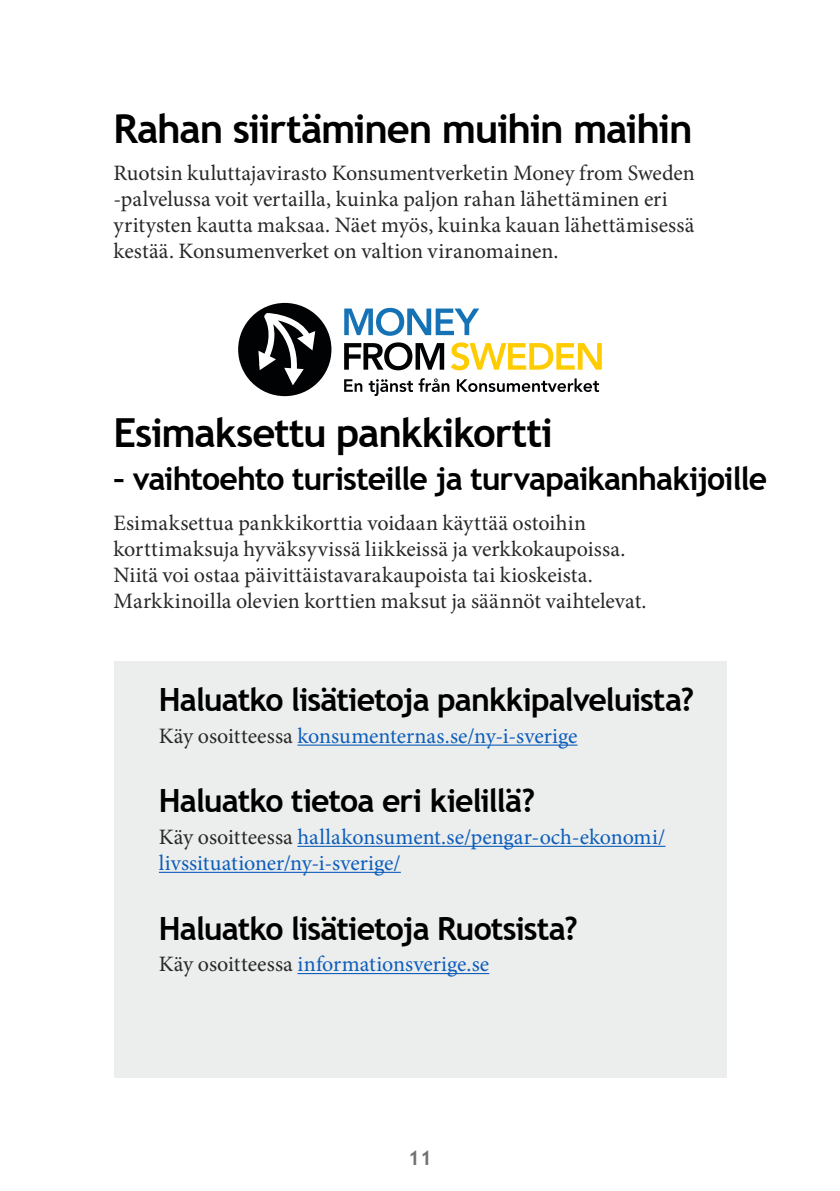
<style>
.page{position:relative;width:840px;height:1191px;background:#fff}
.page>*{position:absolute;margin:0;border:0;box-sizing:border-box;transform-origin:0 0}
.t1{font:700 40px "Trebuchet MS";letter-spacing:-.035em;color:#000}
.t2{font:700 32px "Trebuchet MS";letter-spacing:-.03em;color:#000}
.t3{font:22px/26px "Minion Pro";letter-spacing:.005em;color:#282829}
.t4{font:22px/26px "Minion Pro";color:#0d5ebb}
.t5{font:700 20px "Trebuchet MS";color:#707172}
.s1{color:#282829}
</style>
<div class="page">
<div style="left:113px;top:661px;width:613px;height:416px;background:#eceded"></div>
<hr style="left:297px;top:744px;width:280px;height:1px;background:#0d5ebb">
<hr style="left:297px;top:845px;width:368px;height:2px;background:#0d5ebb">
<hr style="left:159px;top:871px;width:241px;height:2px;background:#0d5ebb">
<hr style="left:297px;top:973px;width:192px;height:1px;background:#0d5ebb">
<div style="left:238px;top:303px;width:93px;height:93px;background:#000204;border-radius:50%"></div>
<svg style="left:258px;top:313px;width:57px;height:72px"></svg>
<svg style="left:344px;top:308px;width:135px;height:28px"></svg>
<svg style="left:344px;top:342px;width:100px;height:28px"></svg>
<svg style="left:450px;top:342px;width:151px;height:28px"></svg>
<svg style="left:344px;top:378px;width:105px;height:18px"></svg>
<svg style="left:456px;top:378px;width:142px;height:14px"></svg>
<h1 class="t1" style="left:113px;top:104px;width:580px">Rahan siirtäminen muihin maihin</h1>
<p class="t3" style="left:113px;top:160px;width:582px">Ruotsin kuluttajavirasto Konsumentverketin Money from Sweden -palvelussa voit vertailla, kuinka paljon rahan lähettäminen eri yritysten kautta maksaa. Näet myös, kuinka kauan lähettämisessä kestää. Konsumenverket on valtion viranomainen.</p>
<h1 class="t1" style="left:113px;top:408px;width:441px">Esimaksettu pankkikortti</h1>
<h1 class="t2" style="left:113px;top:458px;width:654px">– vaihtoehto turisteille ja turvapaikanhakijoille</h1>
<p class="t3" style="left:113px;top:510px;width:534px">Esimaksettua pankkikorttia voidaan käyttää ostoihin korttimaksuja hyväksyvissä liikkeissä ja verkkokaupoissa.<br>Niitä voi ostaa päivittäistavarakaupoista tai kioskeista.<br>Markkinoilla olevien korttien maksut ja säännöt vaihtelevat.</p>
<h2 class="t2" style="left:159px;top:680px;width:536px">Haluatko lisätietoja pankkipalveluista?</h2>
<p class="t4" style="left:159px;top:723px;width:420px"><span class="s1">Käy osoitteessa</span> konsumenternas.se/ny-i-sverige</p>
<h2 class="t2" style="left:159px;top:781px;width:377px">Haluatko tietoa eri kielillä?</h2>
<p class="t4" style="left:159px;top:824px;width:508px"><span class="s1">Käy osoitteessa</span> hallakonsument.se/pengar-och-ekonomi/ livssituationer/ny-i-sverige/</p>
<h2 class="t2" style="left:159px;top:908px;width:420px">Haluatko lisätietoja Ruotsista?</h2>
<p class="t4" style="left:159px;top:951px;width:332px"><span class="s1">Käy osoitteessa</span> informationsverige.se</p>
<p class="t5" style="left:408px;top:1145px;width:25px">11</p>
</div>
